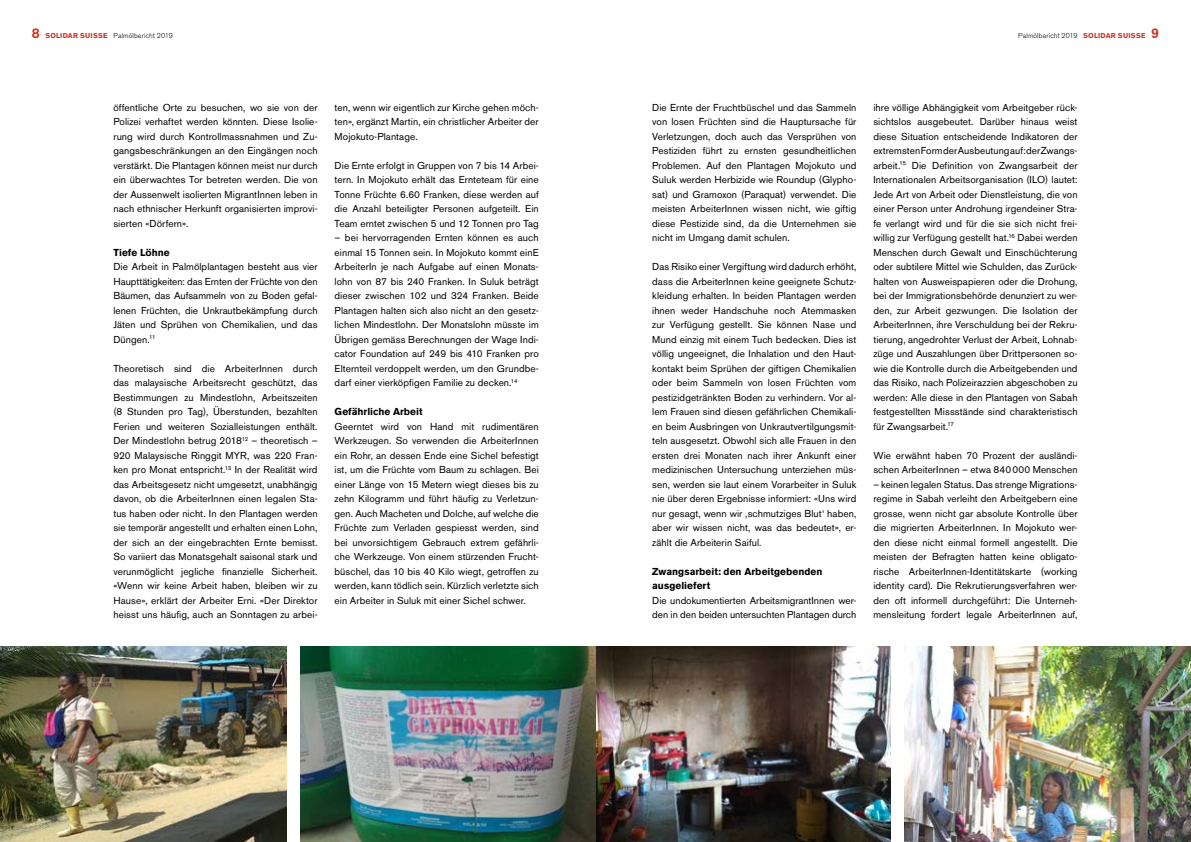
<style>
.page{position:relative;width:1191px;height:842px;background:#fff}
.page>*{position:absolute;margin:0;border:0;box-sizing:border-box;transform-origin:0 0}
.t1{font:10px/14.5px "Akzidenz Grotesk BE";letter-spacing:.01em;color:#000;text-align:justify}
.t2{font:700 10px/14.5px "Akzidenz Grotesk BE";letter-spacing:.005em;color:#000}
.t3{font:300 7px "Akzidenz Grotesk BE";letter-spacing:.02em;color:#000}
.s1{font-weight:500;font-size:14px;color:#ce3121}
.s2{font-weight:700;color:#ce3121}
</style>
<div class="page">
<img style="left:904px;top:646px;width:287px;height:196px">
<img style="left:300px;top:646px;width:590px;height:196px">
<img style="left:0;top:646px;width:286px;height:196px">
<p class="t3" style="left:32px;top:32px;width:142px"><span class="s1">8</span> <span class="s2">SOLIDAR SUISSE</span> Palmölbericht 2019</p>
<p class="t3" style="left:1018px;top:32px;width:142px">Palmölbericht 2019 <span class="s2">SOLIDAR SUISSE</span> <span class="s1">9</span></p>
<p class="t1" style="left:113px;top:100px;width:206px">öffentliche Orte zu besuchen, wo sie von der Polizei verhaftet werden könnten. Diese Isolie&shy;rung wird durch Kontrollmassnahmen und Zu&shy;gangsbeschränkungen an den Eingängen noch verstärkt. Die Plantagen können meist nur durch ein überwachtes Tor betreten werden. Die von der Aussenwelt isolierten MigrantInnen leben in nach ethnischer Herkunft organisierten improvi&shy;sierten «Dörfern».</p>
<p class="t2" style="left:113px;top:245px;width:58px">Tiefe Löhne</p>
<p class="t1" style="left:113px;top:260px;width:206px">Die Arbeit in Palmölplantagen besteht aus vier Haupttätigkeiten: das Ernten der Früchte von den Bäumen, das Aufsammeln von zu Boden gefal&shy;lenen Früchten, die Unkrautbekämpfung durch Jäten und Sprühen von Chemikalien, und das Düngen.<sup>11</sup></p>
<p class="t1" style="left:113px;top:361px;width:206px">Theoretisch sind die ArbeiterInnen durch das malaysische Arbeitsrecht geschützt, das Bestimmungen zu Mindestlohn, Arbeitszeiten (8 Stunden pro Tag), Überstunden, bezahlten Ferien und weiteren Sozialleistungen enthält.<br>Der Mindestlohn betrug 2018<sup>12</sup> – theoretisch – 920 Malaysische Ringgit MYR, was 220 Fran&shy;ken pro Monat entspricht.<sup>13</sup> In der Realität wird das Arbeitsgesetz nicht umgesetzt, unabhängig davon, ob die ArbeiterInnen einen legalen Sta&shy;tus haben oder nicht. In den Plantagen werden sie temporär angestellt und erhalten einen Lohn, der sich an der eingebrachten Ernte bemisst.<br>So variiert das Monatsgehalt saisonal stark und verunmöglicht jegliche finanzielle Sicherheit. «Wenn wir keine Arbeit haben, bleiben wir zu Hause», erklärt der Arbeiter Erni. «Der Direktor heisst uns häufig, auch an Sonntagen zu arbei-</p>
<p class="t1" style="left:334px;top:100px;width:206px">ten, wenn wir eigentlich zur Kirche gehen möch&shy;ten», ergänzt Martin, ein christlicher Arbeiter der Mojokuto-Plantage.</p>
<p class="t1" style="left:334px;top:158px;width:206px">Die Ernte erfolgt in Gruppen von 7 bis 14 Arbei&shy;tern. In Mojokuto erhält das Ernteteam für eine Tonne Früchte 6.60 Franken, diese werden auf die Anzahl beteiligter Personen aufgeteilt. Ein Team erntet zwischen 5 und 12 Tonnen pro Tag</p>
<p class="t1" style="left:334px;top:231px;width:206px">– bei hervorragenden Ernten können es auch einmal 15 Tonnen sein. In Mojokuto kommt einE ArbeiterIn je nach Aufgabe auf einen Monats&shy;lohn von 87 bis 240 Franken. In Suluk beträgt dieser zwischen 102 und 324 Franken. Beide Plantagen halten sich also nicht an den gesetz&shy;lichen Mindestlohn. Der Monatslohn müsste im Übrigen gemäss Berechnungen der Wage Indi&shy;cator Foundation auf 249 bis 410 Franken pro Elternteil verdoppelt werden, um den Grundbe&shy;darf einer vierköpfigen Familie zu decken.<sup>14</sup></p>
<p class="t2" style="left:334px;top:405px;width:90px">Gefährliche Arbeit</p>
<p class="t1" style="left:334px;top:419px;width:206px">Geerntet wird von Hand mit rudimentären Werkzeugen. So verwenden die ArbeiterInnen ein Rohr, an dessen Ende eine Sichel befestigt ist, um die Früchte vom Baum zu schlagen. Bei einer Länge von 15 Metern wiegt dieses bis zu zehn Kilogramm und führt häufig zu Verletzun&shy;gen. Auch Macheten und Dolche, auf welche die Früchte zum Verladen gespiesst werden, sind bei unvorsichtigem Gebrauch extrem gefährli&shy;che Werkzeuge. Von einem stürzenden Frucht&shy;büschel, das 10 bis 40 Kilo wiegt, getroffen zu werden, kann tödlich sein. Kürzlich verletzte sich ein Arbeiter in Suluk mit einer Sichel schwer.</p>
<p class="t1" style="left:652px;top:100px;width:206px">Die Ernte der Fruchtbüschel und das Sammeln von losen Früchten sind die Hauptursache für Verletzungen, doch auch das Versprühen von Pestiziden führt zu ernsten gesundheitlichen Problemen. Auf den Plantagen Mojokuto und Suluk werden Herbizide wie Roundup (Glypho&shy;sat) und Gramoxon (Paraquat) verwendet. Die meisten ArbeiterInnen wissen nicht, wie giftig diese Pestizide sind, da die Unternehmen sie nicht im Umgang damit schulen.</p>
<p class="t1" style="left:652px;top:260px;width:206px">Das Risiko einer Vergiftung wird dadurch erhöht, dass die ArbeiterInnen keine geeignete Schutz&shy;kleidung erhalten. In beiden Plantagen werden ihnen weder Handschuhe noch Atemmasken zur Verfügung gestellt. Sie können Nase und Mund einzig mit einem Tuch bedecken. Dies ist völlig ungeeignet, die Inhalation und den Haut&shy;kontakt beim Sprühen der giftigen Chemikalien oder beim Sammeln von losen Früchten vom pestizidgetränkten Boden zu verhindern. Vor al&shy;lem Frauen sind diesen gefährlichen Chemikali&shy;en beim Ausbringen von Unkrautvertilgungsmit&shy;teln ausgesetzt. Obwohl sich alle Frauen in den ersten drei Monaten nach ihrer Ankunft einer medizinischen Untersuchung unterziehen müs&shy;sen, werden sie laut einem Vorarbeiter in Suluk nie über deren Ergebnisse informiert: «Uns wird nur gesagt, wenn wir ‚schmutziges Blut‘ haben, aber wir wissen nicht, was das bedeutet», er&shy;zählt die Arbeiterin Saiful.</p>
<p class="t2" style="left:652px;top:564px;width:172px">Zwangsarbeit: den Arbeitgebenden ausgeliefert</p>
<p class="t1" style="left:652px;top:593px;width:206px">Die undokumentierten ArbeitsmigrantInnen wer&shy;den in den beiden untersuchten Plantagen durch</p>
<p class="t1" style="left:873px;top:100px;width:206px">ihre völlige Abhängigkeit vom Arbeitgeber rück&shy;sichtslos ausgebeutet. Darüber hinaus weist diese Situation entscheidende Indikatoren der extremsten Form der Ausbeutung auf: der Zwangs&shy;arbeit.<sup>15</sup> Die Definition von Zwangsarbeit der Internationalen Arbeitsorganisation (ILO) lautet:<br>Jede Art von Arbeit oder Dienstleistung, die von einer Person unter Androhung irgendeiner Stra&shy;fe verlangt wird und für die sie sich nicht frei&shy;willig zur Verfügung gestellt hat.<sup>16</sup> Dabei werden Menschen durch Gewalt und Einschüchterung oder subtilere Mittel wie Schulden, das Zurück&shy;halten von Ausweispapieren oder die Drohung, bei der Immigrationsbehörde denunziert zu wer&shy;den, zur Arbeit gezwungen. Die Isolation der ArbeiterInnen, ihre Verschuldung bei der Rekru&shy;tierung, angedrohter Verlust der Arbeit, Lohnab&shy;züge und Auszahlungen über Drittpersonen so&shy;wie die Kontrolle durch die Arbeitgebenden und das Risiko, nach Polizeirazzien abgeschoben zu werden: Alle diese in den Plantagen von Sabah festgestellten Missstände sind charakteristisch für Zwangsarbeit.<sup>17</sup></p>
<p class="t1" style="left:873px;top:448px;width:206px">Wie erwähnt haben 70 Prozent der ausländi&shy;schen ArbeiterInnen – etwa 840000 Menschen</p>
<p class="t1" style="left:873px;top:477px;width:206px">– keinen legalen Status. Das strenge Migrations&shy;regime in Sabah verleiht den Arbeitgebern eine grosse, wenn nicht gar absolute Kontrolle über die migrierten ArbeiterInnen. In Mojokuto wer&shy;den diese nicht einmal formell angestellt. Die meisten der Befragten hatten keine obligato&shy;rische ArbeiterInnen-Identitätskarte (working identity card). Die Rekrutierungsverfahren wer&shy;den oft informell durchgeführt: Die Unterneh&shy;mensleitung fordert legale ArbeiterInnen auf,</p>
</div>
